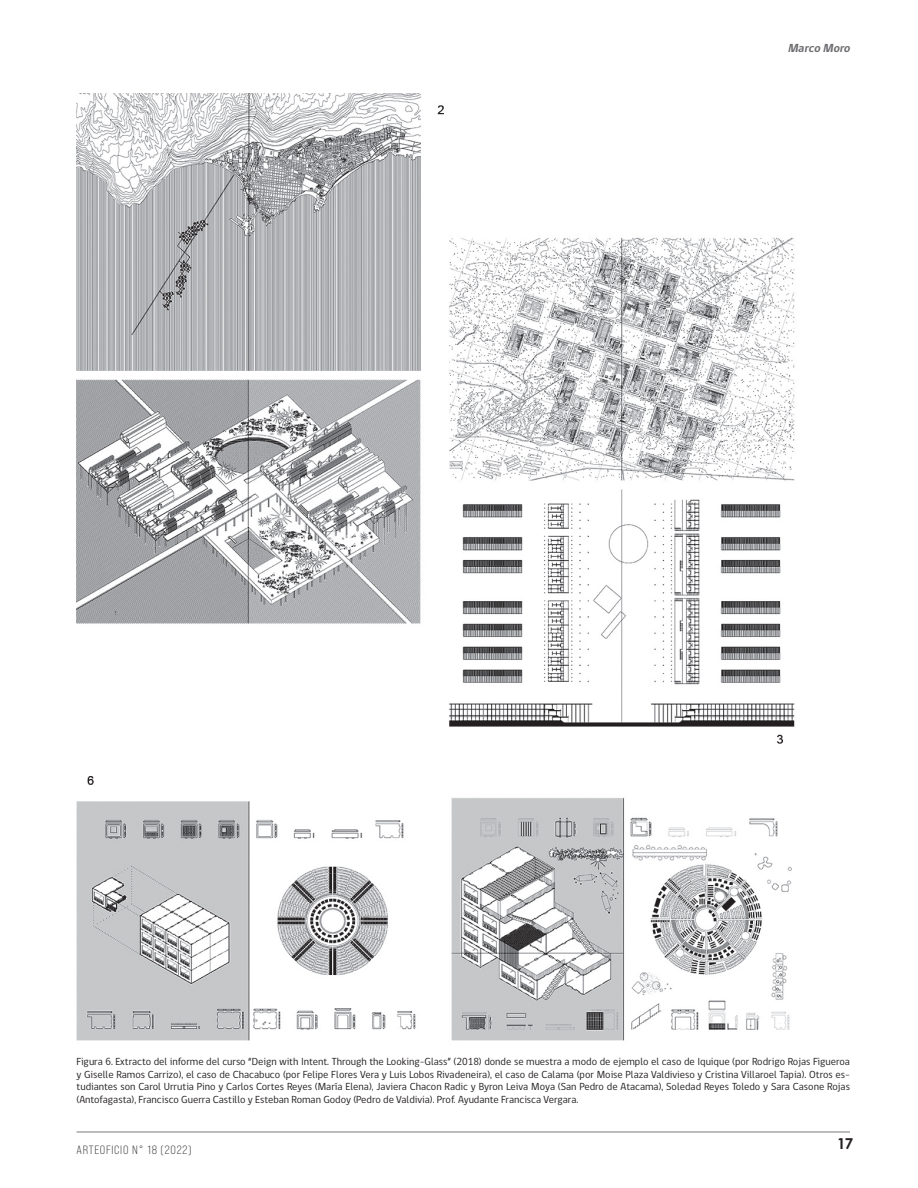
<style>
.page{position:relative;width:918px;height:1188px;background:#fff}
.page>*{position:absolute;margin:0;border:0;box-sizing:border-box;transform-origin:0 0}
.t1{font:700 15px "Century Gothic";color:#231f20}
.t2{font:12px "Bebas Neue Pro Sm E Bk";letter-spacing:.06em;color:#3e3e3f}
.t3{font:italic 700 12px "gob CL";color:#6c6d70}
.t4{font:10.5px/12.6px "gob CL";color:#231f20;text-align:justify}
</style>
<div class="page">
<hr style="left:77px;top:1132px;width:773px;height:1px;background:#231f20">
<img style="left:77px;top:94px;width:718px;height:947px">
<p class="t3" style="left:788px;top:40px;width:67px">Marco Moro</p>
<p class="t4" style="left:77px;top:1055px;width:775px">Figura 6. Extracto del informe del curso “Deign with Intent. Through the Looking-Glass” (2018) donde se muestra a modo de ejemplo el caso de Iquique (por Rodrigo Rojas Figueroa y Giselle Ramos Carrizo), el caso de Chacabuco (por Felipe Flores Vera y Luis Lobos Rivadeneira), el caso de Calama (por Moise Plaza Valdivieso y Cristina Villaroel Tapia). Otros es&shy;tudiantes son Carol Urrutia Pino y Carlos Cortes Reyes (María Elena), Javiera Chacon Radic y Byron Leiva Moya (San Pedro de Atacama), Soledad Reyes Toledo y Sara Casone Rojas (Antofagasta), Francisco Guerra Castillo y Esteban Roman Godoy (Pedro de Valdivia). Prof. Ayudante Francisca Vergara.</p>
<p class="t2" style="left:77px;top:1143px;width:117px">ARTEOFICIO N° 18 (2022)</p>
<h1 class="t1" style="left:837px;top:1132px;width:18px">17</h1>
</div>
